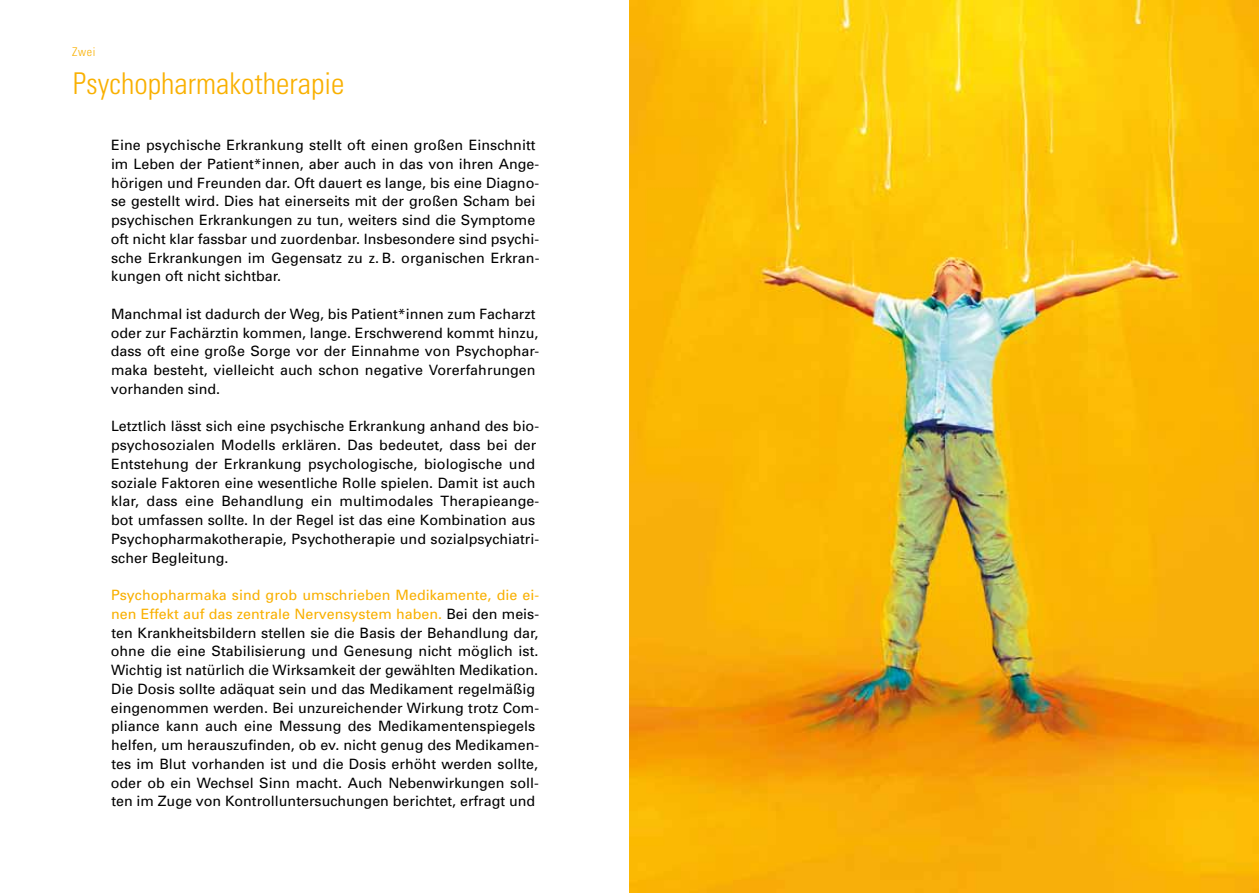
<style>
.page{position:relative;width:1259px;height:893px;background:#fff}
.page>*{position:absolute;margin:0;border:0;box-sizing:border-box;transform-origin:0 0}
.t1{font:300 condensed 30px "Univers";color:#f9b000}
.t2{font:14.25px/18.8px "Univers";color:#000}
.t3{font:300 condensed 12px "Univers";color:#f9b000}
.s1{color:#f9b000}
</style>
<div class="page">
<img style="left:629px;top:0;width:630px;height:893px">
<p class="t3" style="left:72px;top:45px;width:25px">Zwei</p>
<h1 class="t1" style="left:73px;top:65px;width:273px">Psychopharmakotherapie</h1>
<p class="t2" style="left:111px;top:136px;width:430px">Eine psychische Erkrankung stellt oft einen großen Einschnitt im Leben der Patient*innen, aber auch in das von ihren Ange&shy;hörigen und Freunden dar. Oft dauert es lange, bis eine Diagno&shy;se gestellt wird. Dies hat einerseits mit der großen Scham bei psychischen Erkrankungen zu tun, weiters sind die Symptome oft nicht klar fassbar und zuordenbar. Insbesondere sind psychi&shy;sche Erkrankungen im Gegensatz zu z. B. organischen Erkran&shy;kungen oft nicht sichtbar.</p>
<p class="t2" style="left:111px;top:305px;width:430px">Manchmal ist dadurch der Weg, bis Patient*innen zum Facharzt oder zur Fachärztin kommen, lange. Erschwerend kommt hinzu, dass oft eine große Sorge vor der Einnahme von Psychophar&shy;maka besteht, vielleicht auch schon negative Vorerfahrungen vorhanden sind.</p>
<p class="t2" style="left:111px;top:417px;width:430px">Letztlich lässt sich eine psychische Erkrankung anhand des bio&shy;psychosozialen Modells erklären. Das bedeutet, dass bei der Entstehung der Erkrankung psychologische, biologische und soziale Faktoren eine wesentliche Rolle spielen. Damit ist auch klar, dass eine Behandlung ein multimodales Therapieange&shy;bot umfassen sollte. In der Regel ist das eine Kombination aus Psychopharmakotherapie, Psychotherapie und sozialpsychiatri&shy;scher Begleitung.</p>
<p class="t2" style="left:111px;top:586px;width:430px"><span class="s1">Psychopharmaka sind grob umschrieben Medikamente, die ei&shy;nen Effekt auf das zentrale Nervensystem haben.</span> Bei den meis&shy;ten Krankheitsbildern stellen sie die Basis der Behandlung dar, ohne die eine Stabilisierung und Genesung nicht möglich ist.<br>Wichtig ist natürlich die Wirksamkeit der gewählten Medikation.<br>Die Dosis sollte adäquat sein und das Medikament regelmäßig eingenommen werden. Bei unzureichender Wirkung trotz Com&shy;pliance kann auch eine Messung des Medikamentenspiegels helfen, um herauszufinden, ob ev. nicht genug des Medikamen&shy;tes im Blut vorhanden ist und die Dosis erhöht werden sollte, oder ob ein Wechsel Sinn macht. Auch Nebenwirkungen soll&shy;ten im Zuge von Kontrolluntersuchungen berichtet, erfragt und</p>
</div>
